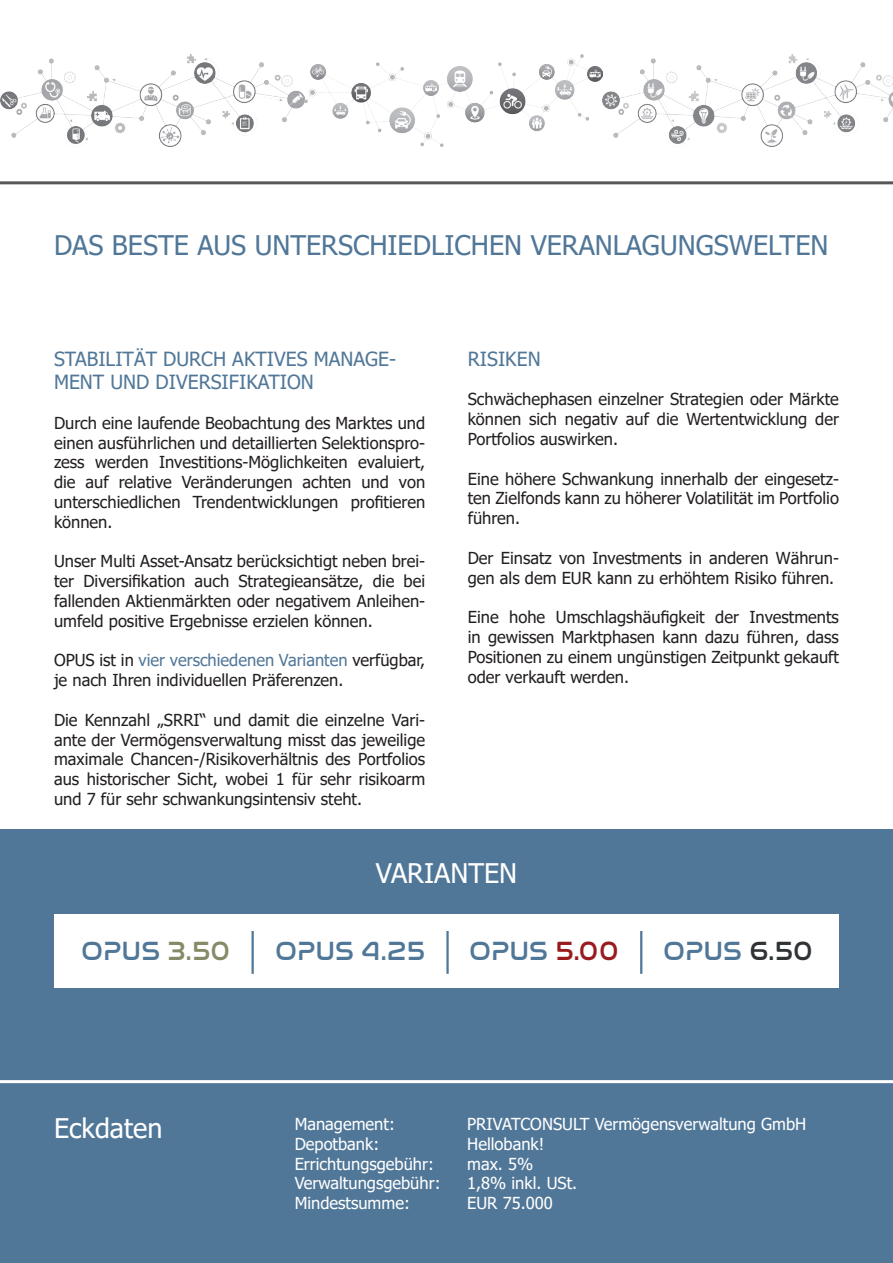
<style>
.page{position:relative;width:893px;height:1263px;background:#fff}
.page>*{position:absolute;margin:0;border:0;box-sizing:border-box;transform-origin:0 0}
.t1{font:27px "Tahoma";color:#517798}
.t2{font:27px "Nasalization Rg";color:#517798}
.t3{font:27px "Tahoma";color:#fff}
.t4{font:19.5px/23.4px "Tahoma";color:#517798}
.t5{font:16.5px/19.8px "Tahoma";color:#231f20;text-align:justify}
.t6{font:16.5px "Tahoma";color:#fff}
.s1{color:#517798}
.s2{color:#858b67}
.s3{color:#991b1e}
.s4{color:#303436}
</style>
<div class="page">
<hr style="left:0;top:181px;width:893px;height:3px;background:#57585a">
<div style="left:0;top:829px;width:893px;height:434px;background:#517798"></div>
<img style="left:1px;top:54px;width:892px;height:92px">
<div style="left:54px;top:914px;width:785px;height:74px;background:#fff"></div>
<hr style="left:640px;top:931px;width:2px;height:43px;background:#517798">
<hr style="left:252px;top:931px;width:2px;height:43px;background:#517798">
<hr style="left:446px;top:931px;width:3px;height:43px;background:#517798">
<hr style="left:0;top:1080px;width:893px;height:3px;background:#fff">
<h1 class="t1" style="left:54px;top:227px;width:776px">DAS BESTE AUS UNTERSCHIEDLICHEN VERANLAGUNGSWELTEN</h1>
<p class="t4" style="left:54px;top:348px;width:344px">STABILITÄT DURCH AKTIVES MANAGE-<br>MENT UND DIVERSIFIKATION</p>
<p class="t5" style="left:54px;top:414px;width:373px">Durch eine laufende Beobachtung des Marktes und einen ausführlichen und detaillierten Selektionspro&shy;zess werden Investitions-Möglichkeiten evaluiert, die auf relative Veränderungen achten und von unterschiedlichen Trendentwicklungen profitieren können.</p>
<p class="t5" style="left:54px;top:552px;width:373px">Unser Multi Asset-Ansatz berücksichtigt neben brei&shy;ter Diversifikation auch Strategieansätze, die bei fallenden Aktienmärkten oder negativem Anleihen&shy;umfeld positive Ergebnisse erzielen können.</p>
<p class="t5" style="left:54px;top:651px;width:373px">OPUS ist in <span class="s1">vier verschiedenen Varianten</span> verfügbar, je nach Ihren individuellen Präferenzen.</p>
<p class="t5" style="left:54px;top:711px;width:373px">Die Kennzahl „SRRI“ und damit die einzelne Vari&shy;ante der Vermögensverwaltung misst das jeweilige maximale Chancen-/Risikoverhältnis des Portfolios aus historischer Sicht, wobei 1 für sehr risikoarm und 7 für sehr schwankungsintensiv steht.</p>
<p class="t4" style="left:468px;top:348px;width:74px">RISIKEN</p>
<p class="t5" style="left:468px;top:390px;width:373px">Schwächephasen einzelner Strategien oder Märkte können sich negativ auf die Wertentwicklung der Portfolios auswirken.</p>
<p class="t5" style="left:468px;top:470px;width:373px">Eine höhere Schwankung innerhalb der eingesetz&shy;ten Zielfonds kann zu höherer Volatilität im Portfolio führen.</p>
<p class="t5" style="left:468px;top:549px;width:373px">Der Einsatz von Investments in anderen Währun&shy;gen als dem EUR kann zu erhöhtem Risiko führen.</p>
<p class="t5" style="left:468px;top:608px;width:373px">Eine hohe Umschlagshäufigkeit der Investments in gewissen Marktphasen kann dazu führen, dass Positionen zu einem ungünstigen Zeitpunkt gekauft oder verkauft werden.</p>
<h1 class="t3" style="left:376px;top:855px;width:143px">VARIANTEN</h1>
<h1 class="t2" style="left:81px;top:926px;width:151px">OPUS <span class="s2">3.50</span></h1>
<h1 class="t2" style="left:275px;top:926px;width:152px">OPUS 4.25</h1>
<h1 class="t2" style="left:469px;top:926px;width:152px">OPUS <span class="s3">5.00</span></h1>
<h1 class="t2" style="left:663px;top:926px;width:152px">OPUS <span class="s4">6.50</span></h1>
<h1 class="t3" style="left:54px;top:1110px;width:110px">Eckdaten</h1>
<p class="t6" style="left:295px;top:1113px;width:102px">Management:</p>
<p class="t6" style="left:467px;top:1113px;width:341px">PRIVATCONSULT Vermögensverwaltung GmbH</p>
<p class="t6" style="left:295px;top:1133px;width:86px">Depotbank:</p>
<p class="t6" style="left:467px;top:1133px;width:79px">Hellobank!</p>
<p class="t6" style="left:295px;top:1152px;width:141px">Errichtungsgebühr:</p>
<p class="t6" style="left:467px;top:1152px;width:67px">max. 5%</p>
<p class="t6" style="left:295px;top:1172px;width:147px">Verwaltungsgebühr:</p>
<p class="t6" style="left:467px;top:1172px;width:111px">1,8% inkl. USt.</p>
<p class="t6" style="left:295px;top:1192px;width:117px">Mindestsumme:</p>
<p class="t6" style="left:467px;top:1192px;width:87px">EUR 75.000</p>
</div>
